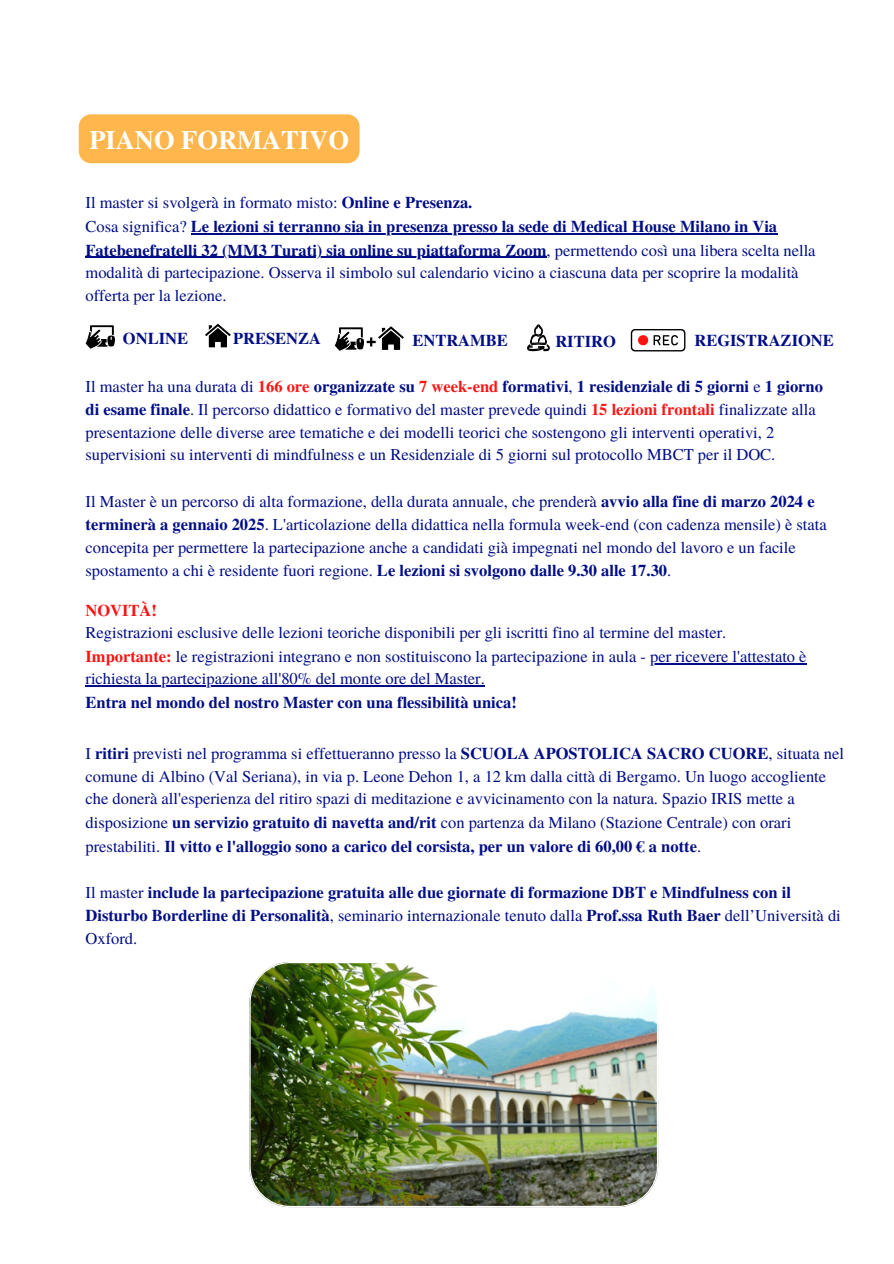
<style>
.page{position:relative;width:894px;height:1264px;background:#fff}
.page>*{position:absolute;margin:0;border:0;box-sizing:border-box;transform-origin:0 0}
.t1{font:700 26.4px "Te X Gyre Termes";color:#fff}
.t2{font:16.5px/23.1px "Te X Gyre Termes";color:#000d86}
.t3{font:700 16.5px/23.1px "Te X Gyre Termes";color:#000d86}
.t4{font:700 16.5px "Te X Gyre Termes";color:#ff1212}
.s1{font-weight:700}
.s2{font-weight:400}
.s3{font-weight:700;color:#ff1616}
.s4{font-weight:700;color:#ff1212}
</style>
<div class="page">
<img style="left:91px;top:325px;width:23px;height:22px">
<svg style="left:85px;top:328px;width:17px;height:21px"></svg>
<hr style="left:191px;top:233px;width:586px;height:1px;background:#000d86">
<hr style="left:85px;top:257px;width:461px;height:1px;background:#000d86">
<div style="left:79px;top:114px;width:280px;height:49px;background:#ffb74d;border-radius:12px"></div>
<svg style="left:205px;top:324px;width:26px;height:23px"></svg>
<svg style="left:366px;top:326px;width:38px;height:24px"></svg>
<img style="left:340px;top:327px;width:23px;height:23px">
<svg style="left:334px;top:330px;width:17px;height:21px"></svg>
<svg style="left:527px;top:324px;width:22px;height:27px"></svg>
<img style="left:249px;top:962px;width:409px;height:245px">
<svg style="left:630px;top:329px;width:55px;height:22px"></svg>
<hr style="left:650px;top:663px;width:156px;height:1px;background:#000d86">
<hr style="left:85px;top:685px;width:400px;height:1px;background:#000d86">
<p class="t1" style="left:89px;top:119px;width:261px">PIANO FORMATIVO</p>
<p class="t2" style="left:85px;top:190px;width:388px">Il master si svolgerà in formato misto: <span class="s1">Online e Presenza.</span></p>
<p class="t3" style="left:85px;top:214px;width:693px"><span class="s2">Cosa significa?</span> Le lezioni si terranno sia in presenza presso la sede di Medical House Milano in Via</p>
<h2 class="t2" style="left:85px;top:238px;width:731px;line-height:22.5px"><span class="s1">Fatebenefratelli 32 (MM3 Turati) sia online su piattaforma Zoom</span>, permettendo così una libera scelta nella modalità di partecipazione. Osserva il simbolo sul calendario vicino a ciascuna data per scoprire la modalità offerta per la lezione.</h2>
<h2 class="t3" style="left:123px;top:326px;width:67px">ONLINE</h2>
<p class="t3" style="left:233px;top:326px;width:89px">PRESENZA</p>
<p class="t3" style="left:412px;top:328px;width:97px">ENTRAMBE</p>
<h2 class="t3" style="left:555px;top:328px;width:62px">RITIRO</h2>
<p class="t2" style="left:85px;top:374px;width:738px">Il master ha una durata di <span class="s3">166 ore</span> <span class="s1">organizzate su</span> <span class="s3">7 week-end</span> <span class="s1">formativi</span>, <span class="s1">1 residenziale di 5 giorni</span> e <span class="s1">1 giorno di esame finale</span>. Il percorso didattico e formativo del master prevede quindi <span class="s3">15 lezioni frontali</span> finalizzate alla presentazione delle diverse aree tematiche e dei modelli teorici che sostengono gli interventi operativi, 2 supervisioni su interventi di mindfulness e un Residenziale di 5 giorni sul protocollo MBCT per il DOC.</p>
<p class="t2" style="left:85px;top:488px;width:742px">Il Master è un percorso di alta formazione, della durata annuale, che prenderà <span class="s1">avvio alla fine di marzo 2024 e terminerà a gennaio 2025</span>. L'articolazione della didattica nella formula week-end (con cadenza mensile) è stata concepita per permettere la partecipazione anche a candidati già impegnati nel mondo del lavoro e un facile spostamento a chi è residente fuori regione. <span class="s1">Le lezioni si svolgono dalle 9.30 alle 17.30</span>.</p>
<p class="t3" style="left:694px;top:328px;width:141px">REGISTRAZIONE</p>
<p class="t4" style="left:85px;top:597px;width:73px">NOVITÀ!</p>
<p class="t2" style="left:85px;top:620px;width:642px">Registrazioni esclusive delle lezioni teoriche disponibili per gli iscritti fino al termine del master.</p>
<p class="t2" style="left:85px;top:644px;width:722px"><span class="s4">Importante:</span> le registrazioni integrano e non sostituiscono la partecipazione in aula - per ricevere l'attestato è</p>
<p class="t2" style="left:85px;top:666px;width:433px;line-height:23.7px">richiesta la partecipazione all'80% del monte ore del Master.<br><span class="s1">Entra nel mondo del nostro Master con una flessibilità unica!</span></p>
<p class="t2" style="left:85px;top:741px;width:759px">I <span class="s1">ritiri</span> previsti nel programma si effettueranno presso la <span class="s1">SCUOLA APOSTOLICA SACRO CUORE</span>, situata nel comune di Albino (Val Seriana), in via p. Leone Dehon 1, a 12 km dalla città di Bergamo. Un luogo accogliente che donerà all'esperienza del ritiro spazi di meditazione e avvicinamento con la natura. Spazio IRIS mette a disposizione <span class="s1">un servizio gratuito di navetta and/rit</span> con partenza da Milano (Stazione Centrale) con orari prestabiliti. <span class="s1">Il vitto e l'alloggio sono a carico del corsista, per un valore di 60,00 € a notte</span>.</p>
<h2 class="t3" style="left:85px;top:879px;width:756px"><span class="s2">Il master</span> include la partecipazione gratuita alle due giornate di formazione DBT e Mindfulness con il<br>Disturbo Borderline di Personalità<span class="s2">, seminario internazionale tenuto dalla</span> Prof.ssa Ruth Baer <span class="s2">dell’Università di<br>Oxford.</span></h2>
</div>
